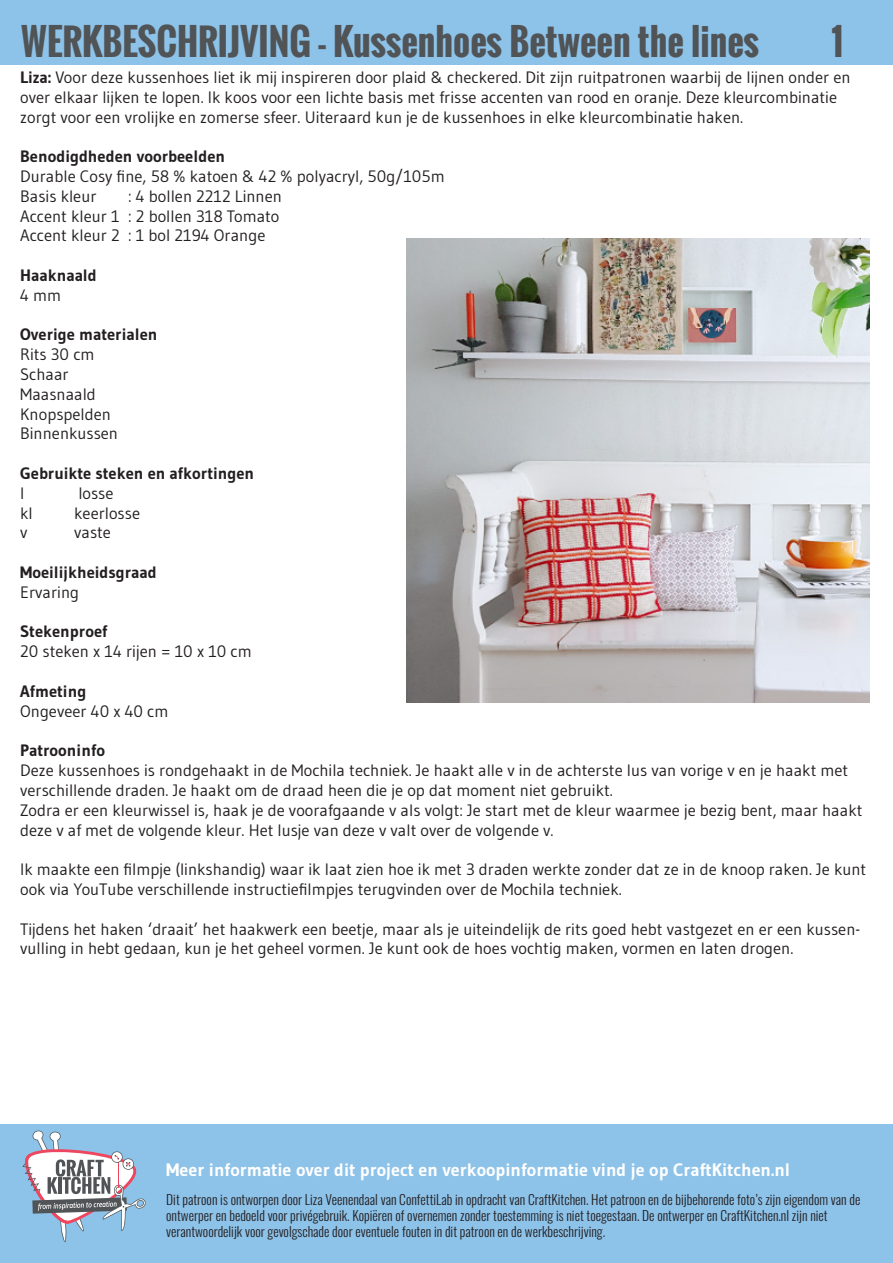
<style>
.page{position:relative;width:893px;height:1263px;background:#fff}
.page>*{position:absolute;margin:0;border:0;box-sizing:border-box;transform-origin:0 0}
.t1{font:700 36px "Oswald";color:#515456}
.t2{font:700 18px "Gudea";color:#fff}
.t3{font:16.5px/19.8px "Gudea";color:#231f20}
.t4{font:700 16.5px "Gudea";color:#231f20}
.t5{font:300 13.5px/16.2px "Oswald";color:#231f20}
.s1{font-weight:700}
</style>
<div class="page">
<div style="left:0;top:1125px;width:893px;height:138px;background:#8dc2e9"></div>
<div style="left:0;top:0;width:893px;height:64px;background:#8dc2e9"></div>
<svg style="left:22px;top:1130px;width:124px;height:112px"></svg>
<img style="left:406px;top:238px;width:464px;height:464px">
<p class="t1" style="left:21px;top:14px;width:739px">WERKBESCHRIJVING - Kussenhoes Between the lines</p>
<p class="t1" style="left:831px;top:14px;width:13px">1</p>
<p class="t3" style="left:20px;top:67px;width:832px"><span class="s1">Liza:</span> Voor deze kussenhoes liet ik mij inspireren door plaid &amp; checkered. Dit zijn ruitpatronen waarbij de lijnen onder en over elkaar lijken te lopen. Ik koos voor een lichte basis met frisse accenten van rood en oranje. Deze kleurcombinatie zorgt voor een vrolijke en zomerse sfeer. Uiteraard kun je de kussenhoes in elke kleurcombinatie haken.</p>
<p class="t4" style="left:20px;top:146px;width:207px">Benodigdheden voorbeelden</p>
<p class="t3" style="left:20px;top:166px;width:426px">Durable Cosy fine, 58 % katoen &amp; 42 % polyacryl, 50g/105m</p>
<p class="t3" style="left:20px;top:186px;width:78px">Basis kleur</p>
<p class="t3" style="left:128px;top:186px;width:155px">: 4 bollen 2212 Linnen</p>
<p class="t3" style="left:20px;top:206px;width:261px">Accent kleur 1 : 2 bollen 318 Tomato</p>
<p class="t3" style="left:20px;top:225px;width:247px">Accent kleur 2 : 1 bol 2194 Orange</p>
<p class="t4" style="left:20px;top:265px;width:78px">Haaknaald</p>
<p class="t3" style="left:20px;top:285px;width:43px">4 mm</p>
<p class="t4" style="left:20px;top:324px;width:139px">Overige materialen</p>
<p class="t3" style="left:20px;top:344px;width:76px">Rits 30 cm</p>
<p class="t3" style="left:20px;top:364px;width:50px">Schaar</p>
<p class="t3" style="left:20px;top:384px;width:77px">Maasnaald</p>
<p class="t3" style="left:20px;top:404px;width:92px">Knopspelden</p>
<p class="t3" style="left:20px;top:423px;width:99px">Binnenkussen</p>
<p class="t4" style="left:20px;top:463px;width:236px">Gebruikte steken en afkortingen</p>
<p class="t3" style="left:20px;top:483px;width:6px">l</p>
<p class="t3" style="left:78px;top:483px;width:37px">losse</p>
<p class="t3" style="left:20px;top:503px;width:14px">kl</p>
<p class="t3" style="left:74px;top:503px;width:67px">keerlosse</p>
<p class="t3" style="left:20px;top:522px;width:9px">v</p>
<p class="t3" style="left:74px;top:522px;width:38px">vaste</p>
<p class="t4" style="left:20px;top:562px;width:138px">Moeilijkheidsgraad</p>
<p class="t3" style="left:20px;top:582px;width:60px">Ervaring</p>
<p class="t4" style="left:20px;top:621px;width:89px">Stekenproef</p>
<p class="t3" style="left:20px;top:641px;width:233px">20 steken x 14 rijen = 10 x 10 cm</p>
<p class="t4" style="left:20px;top:681px;width:68px">Afmeting</p>
<p class="t3" style="left:20px;top:701px;width:150px">Ongeveer 40 x 40 cm</p>
<p class="t4" style="left:20px;top:740px;width:86px">Patrooninfo</p>
<p class="t3" style="left:20px;top:760px;width:830px">Deze kussenhoes is rondgehaakt in de Mochila techniek. Je haakt alle v in de achterste lus van vorige v en je haakt met verschillende draden. Je haakt om de draad heen die je op dat moment niet gebruikt.</p>
<p class="t3" style="left:20px;top:800px;width:844px">Zodra er een kleurwissel is, haak je de voorafgaande v als volgt: Je start met de kleur waarmee je bezig bent, maar haakt deze v af met de volgende kleur. Het lusje van deze v valt over de volgende v.</p>
<p class="t3" style="left:20px;top:859px;width:848px">Ik maakte een filmpje (linkshandig) waar ik laat zien hoe ik met 3 draden werkte zonder dat ze in de knoop raken. Je kunt ook via YouTube verschillende instructiefilmpjes terugvinden over de Mochila techniek.</p>
<p class="t3" style="left:20px;top:918px;width:841px">Tijdens het haken ‘draait’ het haakwerk een beetje, maar als je uiteindelijk de rits goed hebt vastgezet en er een kussen&shy;vulling in hebt gedaan, kun je het geheel vormen. Je kunt ook de hoes vochtig maken, vormen en laten drogen.</p>
<p class="t2" style="left:166px;top:1159px;width:626px">Meer informatie over dit project en verkoopinformatie vind je op CraftKitchen.nl</p>
<p class="t5" style="left:166px;top:1190px;width:696px">Dit patroon is ontworpen door Liza Veenendaal van ConfettiLab in opdracht van CraftKitchen. Het patroon en de bijbehorende foto’s zijn eigendom van de ontwerper en bedoeld voor privégebruik. Kopiëren of overnemen zonder toestemming is niet toegestaan. De ontwerper en CraftKitchen.nl zijn niet</p>
<p class="t5" style="left:166px;top:1222px;width:440px">verantwoordelijk voor gevolgschade door eventuele fouten in dit patroon en de werkbeschrijving.</p>
</div>
